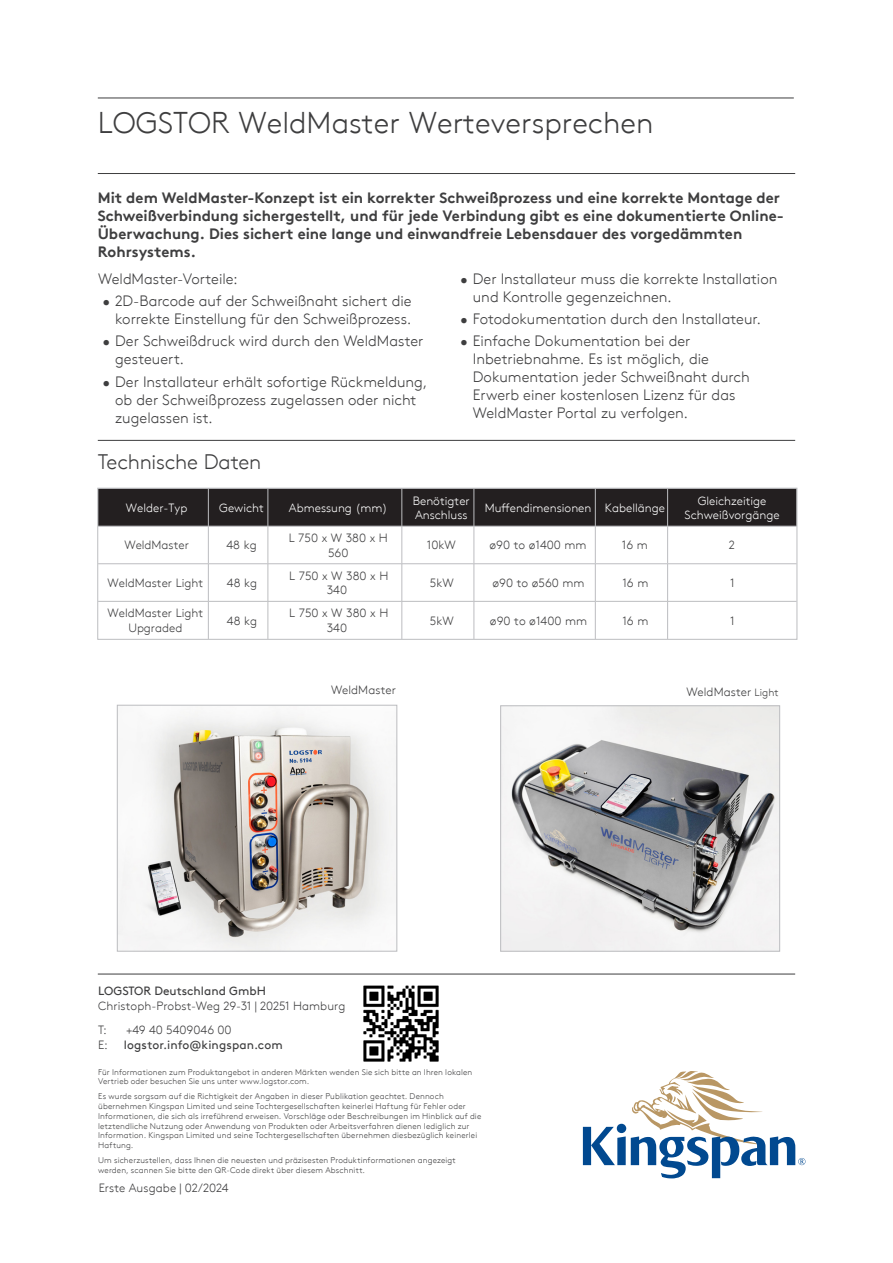
<style>
.page{position:relative;width:893px;height:1263px;background:#fff}
.page>*{position:absolute;margin:0;border:0;box-sizing:border-box;transform-origin:0 0}
.Internal__Main_Page_Headings{font:300 30px "Kingspan Brown TT";color:#3e3e3f}
.Internal__Body_Text{font:300 21px "Kingspan Brown TT";letter-spacing:-.01em;color:#3e3e3f}
.t1{font:300 15px/18px "Kingspan Brown TT";color:#3e3e3f}
.t2{font:700 15px/18px "Kingspan Brown TT";color:#3e3e3f}
.Internal__Main_Column_Headings{font:300 12px/14.4px "Kingspan Brown TT";color:#3e3e3f;text-align:center}
.t3{font:300 12px/14.4px "Kingspan Brown TT";color:#fff}
.Internal__Body_Text-2{font:12px "Kingspan Brown TT";color:#3e3e3f}
.Internal__Body_Text-3{font:300 12px "Kingspan Brown TT";color:#3e3e3f}
.Internal__NB___Footnote_Text{font:300 8.25px/9.9px "Kingspan Brown TT";letter-spacing:.02em;color:#3e3e3f}
.s1{font-size:10.5px}
</style>
<div class="page">
<img style="left:119px;top:712px;width:276px;height:237px">
<div style="left:117px;top:705px;width:280px;height:246px;border:1px solid #bcbdc0"></div>
<img style="left:363px;top:985px;width:76px;height:77px">
<svg style="left:583px;top:1071px;width:222px;height:107px"></svg>
<hr style="left:98px;top:98px;width:696px;height:1px;background:#3e3e3f">
<hr style="left:98px;top:173px;width:697px;height:1px;background:#3e3e3f">
<hr style="left:98px;top:974px;width:697px;height:1px;background:#3e3e3f">
<hr style="left:98px;top:440px;width:697px;height:1px;background:#3e3e3f">
<img style="left:502px;top:707px;width:276px;height:242px">
<div style="left:500px;top:705px;width:280px;height:246px;border:1px solid #bcbdc0"></div>
<div style="left:99px;top:490px;width:696px;height:36px;background:#231f20"></div>
<hr style="left:208px;top:489px;width:1px;height:37px;background:#bcbdc0">
<hr style="left:268px;top:489px;width:1px;height:37px;background:#bcbdc0">
<hr style="left:402px;top:489px;width:1px;height:37px;background:#bcbdc0">
<hr style="left:474px;top:489px;width:1px;height:37px;background:#bcbdc0">
<hr style="left:595px;top:489px;width:1px;height:37px;background:#bcbdc0">
<hr style="left:667px;top:489px;width:1px;height:37px;background:#bcbdc0">
<hr style="left:98px;top:526px;width:110px;height:1px;background:#bcbdc0">
<hr style="left:208px;top:526px;width:60px;height:1px;background:#bcbdc0">
<hr style="left:208px;top:526px;width:1px;height:37px;background:#bcbdc0">
<hr style="left:268px;top:526px;width:134px;height:1px;background:#bcbdc0">
<hr style="left:268px;top:526px;width:1px;height:37px;background:#bcbdc0">
<hr style="left:402px;top:526px;width:72px;height:1px;background:#bcbdc0">
<hr style="left:402px;top:526px;width:1px;height:37px;background:#bcbdc0">
<hr style="left:474px;top:526px;width:121px;height:1px;background:#bcbdc0">
<hr style="left:474px;top:526px;width:1px;height:37px;background:#bcbdc0">
<hr style="left:595px;top:526px;width:73px;height:1px;background:#bcbdc0">
<hr style="left:595px;top:526px;width:1px;height:37px;background:#bcbdc0">
<hr style="left:668px;top:526px;width:129px;height:1px;background:#bcbdc0">
<hr style="left:667px;top:526px;width:1px;height:37px;background:#bcbdc0">
<hr style="left:98px;top:563px;width:110px;height:1px;background:#bcbdc0">
<hr style="left:208px;top:563px;width:60px;height:1px;background:#bcbdc0">
<hr style="left:268px;top:563px;width:134px;height:1px;background:#bcbdc0">
<hr style="left:402px;top:563px;width:72px;height:1px;background:#bcbdc0">
<hr style="left:474px;top:563px;width:121px;height:1px;background:#bcbdc0">
<hr style="left:595px;top:563px;width:73px;height:1px;background:#bcbdc0">
<hr style="left:668px;top:563px;width:129px;height:1px;background:#bcbdc0">
<hr style="left:98px;top:601px;width:110px;height:1px;background:#bcbdc0">
<hr style="left:208px;top:601px;width:60px;height:1px;background:#bcbdc0">
<hr style="left:268px;top:601px;width:134px;height:1px;background:#bcbdc0">
<hr style="left:402px;top:601px;width:72px;height:1px;background:#bcbdc0">
<hr style="left:474px;top:601px;width:121px;height:1px;background:#bcbdc0">
<hr style="left:595px;top:601px;width:73px;height:1px;background:#bcbdc0">
<hr style="left:668px;top:601px;width:129px;height:1px;background:#bcbdc0">
<hr style="left:208px;top:564px;width:1px;height:37px;background:#bcbdc0">
<hr style="left:268px;top:564px;width:1px;height:37px;background:#bcbdc0">
<hr style="left:402px;top:564px;width:1px;height:37px;background:#bcbdc0">
<hr style="left:474px;top:564px;width:1px;height:37px;background:#bcbdc0">
<hr style="left:595px;top:564px;width:1px;height:37px;background:#bcbdc0">
<hr style="left:667px;top:564px;width:1px;height:37px;background:#bcbdc0">
<hr style="left:208px;top:602px;width:1px;height:37px;background:#bcbdc0">
<hr style="left:268px;top:602px;width:1px;height:37px;background:#bcbdc0">
<hr style="left:402px;top:602px;width:1px;height:37px;background:#bcbdc0">
<hr style="left:474px;top:602px;width:1px;height:37px;background:#bcbdc0">
<hr style="left:595px;top:602px;width:1px;height:37px;background:#bcbdc0">
<hr style="left:667px;top:602px;width:1px;height:37px;background:#bcbdc0">
<div style="left:97px;top:488px;width:700px;height:152px;border:1px solid #bcbdc0"></div>
<p class="Internal__Main_Page_Headings" style="left:98px;top:101px;width:557px">LOGSTOR WeldMaster Werteversprechen</p>
<p class="t2" style="left:98px;top:187px;width:688px">Mit dem WeldMaster-Konzept ist ein korrekter Schweißprozess und eine korrekte Montage der Schweißverbindung sichergestellt, und für jede Verbindung gibt es eine dokumentierte Online-Überwachung. Dies sichert eine lange und einwandfreie Lebensdauer des vorgedämmten Rohrsystems.</p>
<p class="t1" style="left:98px;top:269px;width:141px">WeldMaster-Vorteile:</p>
<p class="t1" style="left:102px;top:291px;width:311px;text-align:right">• 2D-Barcode auf der Schweißnaht sichert die korrekte Einstellung für den Schweißprozess.</p>
<p class="t1" style="left:115px;top:331px;width:310px;text-indent:-13px">• Der Schweißdruck wird durch den WeldMaster gesteuert.</p>
<p class="t1" style="left:115px;top:371px;width:314px;text-indent:-13px">• Der Installateur erhält sofortige Rückmeldung, ob der Schweißprozess zugelassen oder nicht zugelassen ist.</p>
<p class="Internal__Body_Text" style="left:98px;top:446px;width:165px">Technische Daten</p>
<p class="t1" style="left:473px;top:269px;width:306px;text-indent:-13px">• Der Installateur muss die korrekte Installation und Kontrolle gegenzeichnen.</p>
<p class="t1" style="left:460px;top:309px;width:302px">• Fotodokumentation durch den Installateur.</p>
<p class="t1" style="left:473px;top:331px;width:278px;text-indent:-13px">• Einfache Dokumentation bei der Inbetriebnahme. Es ist möglich, die Dokumentation jeder Schweißnaht durch Erwerb einer kostenlosen Lizenz für das WeldMaster Portal zu verfolgen.</p>
<p class="t3" style="left:126px;top:500px;width:63px">Welder-Typ</p>
<p class="t3" style="left:219px;top:500px;width:46px">Gewicht</p>
<p class="t3" style="left:289px;top:500px;width:100px">Abmessung (mm)</p>
<p class="t3" style="left:413px;top:492px;width:58px">Benötigter<br>Anschluss</p>
<p class="t3" style="left:485px;top:500px;width:108px">Muffendimensionen</p>
<p class="t3" style="left:605px;top:500px;width:62px">Kabellänge</p>
<p class="t3" style="left:685px;top:492px;width:97px;text-align:center">Gleichzeitige<br>Schweißvorgänge</p>
<p class="Internal__Main_Column_Headings" style="left:124px;top:537px;width:66px">WeldMaster</p>
<p class="Internal__Main_Column_Headings" style="left:226px;top:537px;width:32px">48 kg</p>
<p class="Internal__Main_Column_Headings" style="left:289px;top:530px;width:101px">L 750 x W 380 x H<br>560</p>
<p class="Internal__Main_Column_Headings" style="left:427px;top:537px;width:30px">10kW</p>
<p class="Internal__Main_Column_Headings" style="left:489px;top:537px;width:99px">ø90 to ø1400 mm</p>
<p class="Internal__Main_Column_Headings" style="left:622px;top:537px;width:27px">16 m</p>
<p class="Internal__Main_Column_Headings" style="left:729px;top:537px;width:8px">2</p>
<p class="Internal__Main_Column_Headings" style="left:108px;top:575px;width:97px">WeldMaster Light</p>
<p class="Internal__Main_Column_Headings" style="left:227px;top:575px;width:32px">48 kg</p>
<p class="Internal__Main_Column_Headings" style="left:289px;top:568px;width:101px">L 750 x W 380 x H<br>340</p>
<p class="Internal__Main_Column_Headings" style="left:430px;top:575px;width:25px">5kW</p>
<p class="Internal__Main_Column_Headings" style="left:492px;top:575px;width:94px">ø90 to ø560 mm</p>
<p class="Internal__Main_Column_Headings" style="left:622px;top:575px;width:27px">16 m</p>
<p class="Internal__Main_Column_Headings" style="left:730px;top:575px;width:6px">1</p>
<p class="Internal__Main_Column_Headings" style="left:108px;top:605px;width:97px">WeldMaster Light<br>Upgraded</p>
<p class="Internal__Main_Column_Headings" style="left:227px;top:612px;width:32px">48 kg</p>
<p class="Internal__Main_Column_Headings" style="left:289px;top:605px;width:101px">L 750 x W 380 x H<br>340</p>
<p class="Internal__Main_Column_Headings" style="left:430px;top:612px;width:25px">5kW</p>
<p class="Internal__Main_Column_Headings" style="left:490px;top:612px;width:99px">ø90 to ø1400 mm</p>
<p class="Internal__Main_Column_Headings" style="left:622px;top:612px;width:27px">16 m</p>
<p class="Internal__Main_Column_Headings" style="left:730px;top:612px;width:6px">1</p>
<p class="Internal__Main_Column_Headings" style="left:331px;top:682px;width:67px">WeldMaster</p>
<p class="Internal__Main_Column_Headings" style="left:686px;top:684px;width:94px">WeldMaster <span class="s1">Light</span></p>
<p class="Internal__Body_Text-2" style="left:98px;top:981px;width:169px">LOGSTOR Deutschland GmbH</p>
<p class="Internal__Main_Column_Headings" style="left:98px;top:998px;width:249px">Christoph-Probst-Weg 29-31 | 20251 Hamburg</p>
<p class="Internal__Main_Column_Headings" style="left:98px;top:1022px;width:10px">T:</p>
<p class="Internal__Main_Column_Headings" style="left:126px;top:1022px;width:107px">+49 40 5409046 00</p>
<p class="Internal__Body_Text-3" style="left:98px;top:1036px;width:11px">E:</p>
<p class="Internal__Body_Text-2" style="left:124px;top:1035px;width:161px">logstor.info@kingspan.com</p>
<p class="Internal__NB___Footnote_Text" style="left:98px;top:1066px;width:376px">Für Informationen zum Produktangebot in anderen Märkten wenden Sie sich bitte an Ihren lokalen<br>Vertrieb oder besuchen Sie uns unter www.logstor.com.</p>
<p class="Internal__NB___Footnote_Text" style="left:98px;top:1090px;width:385px">Es wurde sorgsam auf die Richtigkeit der Angaben in dieser Publikation geachtet. Dennoch übernehmen Kingspan Limited und seine Tochtergesellschaften keinerlei Haftung für Fehler oder Informationen, die sich als irreführend erweisen. Vorschläge oder Beschreibungen im Hinblick auf die letztendliche Nutzung oder Anwendung von Produkten oder Arbeitsverfahren dienen lediglich zur Information. Kingspan Limited und seine Tochtergesellschaften übernehmen diesbezüglich keinerlei Haftung.</p>
<p class="Internal__NB___Footnote_Text" style="left:98px;top:1154px;width:359px">Um sicherzustellen, dass Ihnen die neuesten und präzisesten Produktinformationen angezeigt werden, scannen Sie bitte den QR-Code direkt über diesem Abschnitt.</p>
<p class="Internal__Body_Text-3" style="left:99px;top:1179px;width:131px">Erste Ausgabe | 02/2024</p>
</div>
